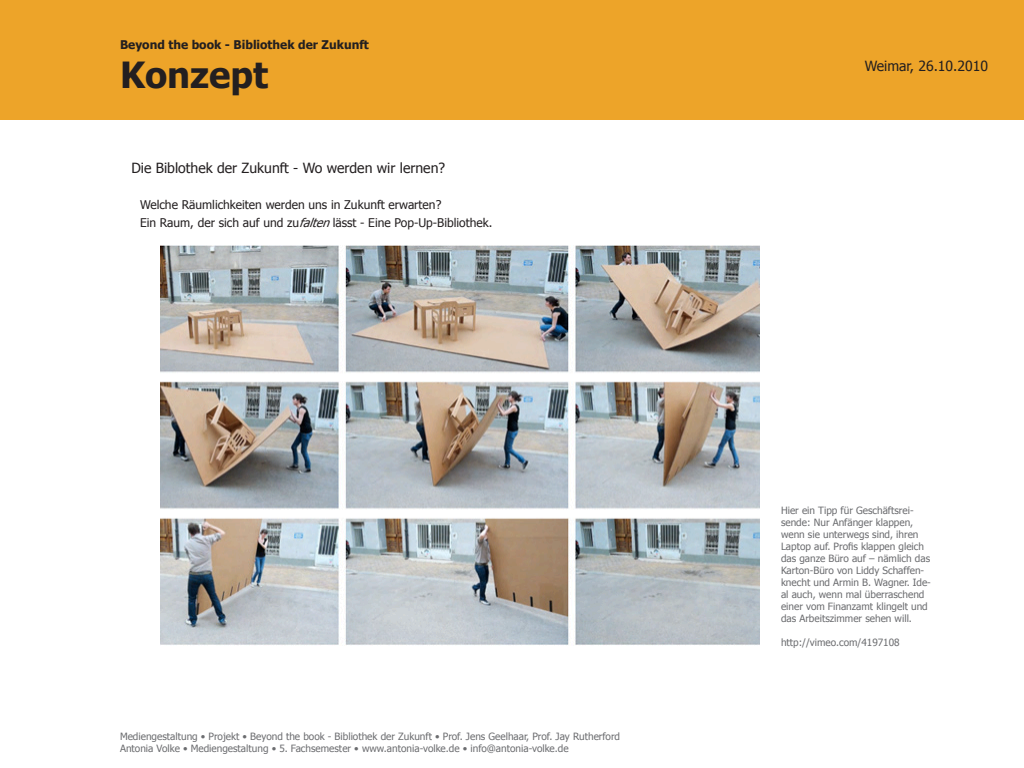
<style>
.page{position:relative;width:1024px;height:768px;background:#fff}
.page>*{position:absolute;margin:0;border:0;box-sizing:border-box;transform-origin:0 0}
.t1{font:700 36px "Tahoma";color:#231f20}
.t2{font:14px "Tahoma";color:#231f20}
.t3{font:12px/18px "Tahoma";color:#231f20}
.t4{font:700 12px "Tahoma";color:#231f20}
.t5{font:10px/12px "Tahoma";color:#6c6d70}
.s1{font-style:italic}
</style>
<div class="page">
<div style="left:0;top:0;width:1024px;height:120px;background:#eda429"></div>
<img style="left:160px;top:246px;width:600px;height:399px">
<p class="t4" style="left:120px;top:37px;width:250px">Beyond the book - Bibliothek der Zukunft</p>
<h1 class="t1" style="left:120px;top:52px;width:150px">Konzept</h1>
<h2 class="t2" style="left:131px;top:159px;width:315px">Die Biblothek der Zukunft - Wo werden wir lernen?</h2>
<p class="t3" style="left:140px;top:196px;width:354px">Welche Räumlichkeiten werden uns in Zukunft erwarten?<br>Ein Raum, der sich auf und zu<span class="s1">falten</span>lässt - Eine Pop-Up-Bibliothek.</p>
<p class="t5" style="left:120px;top:730px;width:502px">Mediengestaltung • Projekt • Beyond the book - Bibliothek der Zukunft • Prof. Jens Geelhaar, Prof. Jay Rutherford<br>Antonia Volke • Mediengestaltung • 5. Fachsemester • www.antonia-volke.de • info@antonia-volke.de</p>
<h2 class="t2" style="left:865px;top:57px;width:125px">Weimar, 26.10.2010</h2>
<p class="t5" style="left:781px;top:504px;width:151px">Hier ein Tipp für Geschäftsrei&shy;sende: Nur Anfänger klappen, wenn sie unterwegs sind, ihren<br>Laptop auf. Profis klappen gleich das ganze Büro auf – nämlich das<br>Karton-Büro von Liddy Schaffen&shy;knecht und Armin B. Wagner. Ide&shy;al auch, wenn mal überraschend einer vom Finanzamt klingelt und das Arbeitszimmer sehen will.</p>
<p class="t5" style="left:781px;top:636px;width:120px">http://vimeo.com/4197108</p>
</div>
